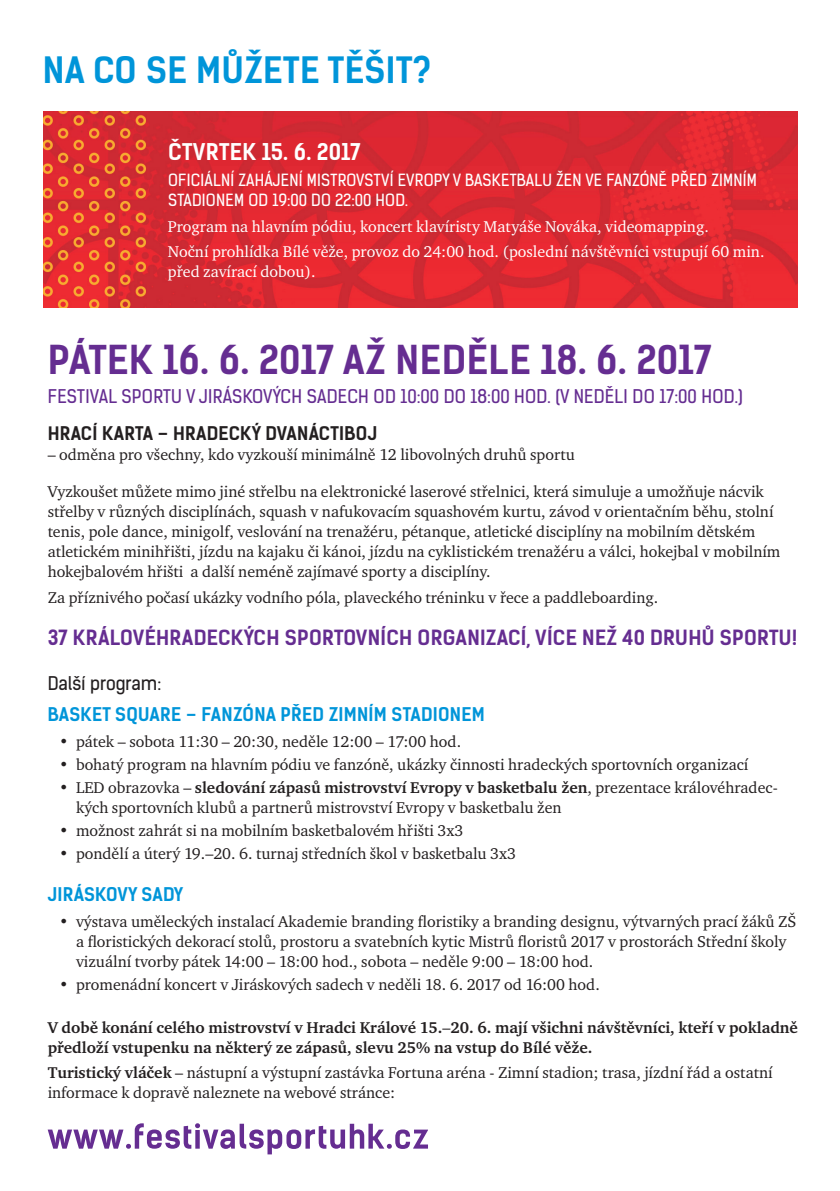
<style>
.page{position:relative;width:840px;height:1191px;background:#fff}
.page>*{position:absolute;margin:0;border:0;box-sizing:border-box;transform-origin:0 0}
.den{font:700 38px "Kelson Sans";color:#652d91}
.nadpis{font:700 34.6px "Kelson Sans";letter-spacing:.015em;color:#0095d9}
.den-2{font:700 22px "Kelson Sans";letter-spacing:.01em;color:#fff}
.textyy{font:700 20px "Kelson Sans";letter-spacing:.015em;color:#652d91}
.den-3{font:18px "Kelson Sans";letter-spacing:.015em;color:#652d91}
.den-4{font:700 18px "Kelson Sans";letter-spacing:.015em;color:#0095d9}
.den-5{font:700 18px "Kelson Sans";letter-spacing:.015em;color:#231f20}
.nadpis-2{font:18px "Kelson Sans";color:#231f20}
.textyy-2{font:16px/20px "Charter Itc TOT";color:#231f20}
.textyy-3{font:16px/20px "Charter Itc TOT";color:#fff}
.textyy-4{font:700 16px/20px "Charter Itc TOT";color:#231f20}
.textyy-5{font:16px/20px "Kelson Sans";letter-spacing:.015em;color:#fff}
.s1{font-weight:700}
.s2{font-weight:400}
</style>
<div class="page">
<svg style="left:48px;top:1123px;width:380px;height:31px"></svg>
<img style="left:43px;top:112px;width:754px;height:195px">
<p class="nadpis" style="left:43px;top:49px;width:390px">NA CO SE MŮŽETE TĚŠIT?</p>
<p class="den-2" style="left:168px;top:139px;width:194px">ČTVRTEK 15. 6. 2017</p>
<p class="textyy-5" style="left:168px;top:170px;width:590px">OFICIÁLNÍ ZAHÁJENÍ MISTROVSTVÍ EVROPY V BASKETBALU ŽEN VE FANZÓNĚ PŘED ZIMNÍM<br>STADIONEM OD 19:00 DO 22:00 HOD.</p>
<p class="textyy-3" style="left:168px;top:216px;width:542px">Program na hlavním pódiu, koncert klavíristy Matyáše Nováka, videomapping.</p>
<p class="textyy-3" style="left:168px;top:242px;width:597px">Noční prohlídka Bílé věže, provoz do 24:00 hod. (poslední návštěvníci vstupují 60 min. před zavírací dobou).</p>
<p class="den" style="left:48px;top:337px;width:665px">PÁTEK 16. 6. 2017 AŽ NEDĚLE 18. 6. 2017</p>
<p class="den-3" style="left:48px;top:385px;width:696px">FESTIVAL SPORTU V JIRÁSKOVÝCH SADECH OD 10:00 DO 18:00 HOD. (V NEDĚLI DO 17:00 HOD.)</p>
<p class="den-5" style="left:48px;top:422px;width:330px">HRACÍ KARTA – HRADECKÝ DVANÁCTIBOJ</p>
<p class="textyy-2" style="left:48px;top:444px;width:528px">– odměna pro všechny, kdo vyzkouší minimálně 12 libovolných druhů sportu</p>
<p class="textyy-2" style="left:48px;top:481px;width:733px">Vyzkoušet můžete mimo jiné střelbu na elektronické laserové střelnici, která simuluje a umožňuje nácvik střelby v různých disciplínách, squash v nafukovacím squashovém kurtu, závod v orientačním běhu, stolní tenis, pole dance, minigolf, veslování na trenažéru, pétanque, atletické disciplíny na mobilním dětském atletickém minihřišti, jízdu na kajaku či kánoi, jízdu na cyklistickém trenažéru a válci, hokejbal v mobilním hokejbalovém hřišti a další neméně zajímavé sporty a disciplíny.</p>
<p class="textyy-2" style="left:48px;top:587px;width:611px">Za příznivého počasí ukázky vodního póla, plaveckého tréninku v řece a paddleboarding.</p>
<p class="textyy" style="left:48px;top:625px;width:750px">37 KRÁLOVÉHRADECKÝCH SPORTOVNÍCH ORGANIZACÍ, VÍCE NEŽ 40 DRUHŮ SPORTU!</p>
<p class="nadpis-2" style="left:48px;top:672px;width:115px">Další program:</p>
<p class="den-4" style="left:48px;top:703px;width:438px">BASKET SQUARE – FANZÓNA PŘED ZIMNÍM STADIONEM</p>
<p class="textyy-2" style="left:59px;top:731px;width:403px">• pátek – sobota 11:30 – 20:30, neděle 12:00 – 17:00 hod.</p>
<p class="textyy-2" style="left:59px;top:754px;width:690px">• bohatý program na hlavním pódiu ve fanzóně, ukázky činnosti hradeckých sportovních organizací</p>
<p class="textyy-2" style="left:76px;top:777px;width:702px;text-indent:-17px">• LED obrazovka – <span class="s1">sledování zápasů mistrovství Evropy v basketbalu žen</span>, prezentace královéhradec&shy;kých sportovních klubů a partnerů mistrovství Evropy v basketbalu žen</p>
<p class="textyy-2" style="left:59px;top:820px;width:405px">• možnost zahrát si na mobilním basketbalovém hřišti 3x3</p>
<p class="textyy-2" style="left:59px;top:843px;width:458px">• pondělí a úterý 19.–20. 6. turnaj středních škol v basketbalu 3x3</p>
<p class="den-4" style="left:48px;top:883px;width:137px">JIRÁSKOVY SADY</p>
<p class="textyy-2" style="left:76px;top:911px;width:721px;text-indent:-17px">• výstava uměleckých instalací Akademie branding floristiky a branding designu, výtvarných prací žáků ZŠ a floristických dekorací stolů, prostoru a svatebních kytic Mistrů floristů 2017 v prostorách Střední školy vizuální tvorby pátek 14:00 – 18:00 hod., sobota – neděle 9:00 – 18:00 hod.</p>
<p class="textyy-2" style="left:59px;top:974px;width:542px">• promenádní koncert v Jiráskových sadech v neděli 18. 6. 2017 od 16:00 hod.</p>
<p class="textyy-4" style="left:48px;top:1017px;width:751px">V době konání celého mistrovství v Hradci Králové 15.<span class="s2">–</span>20. 6. mají všichni návštěvníci, kteří v pokladně předloží vstupenku na některý ze zápasů, slevu 25% na vstup do Bílé věže.</p>
<p class="textyy-2" style="left:48px;top:1063px;width:726px"><span class="s1">Turistický vláček</span> – nástupní a výstupní zastávka Fortuna aréna - Zimní stadion; trasa, jízdní řád a ostatní informace k dopravě naleznete na webové stránce:</p>
</div>
